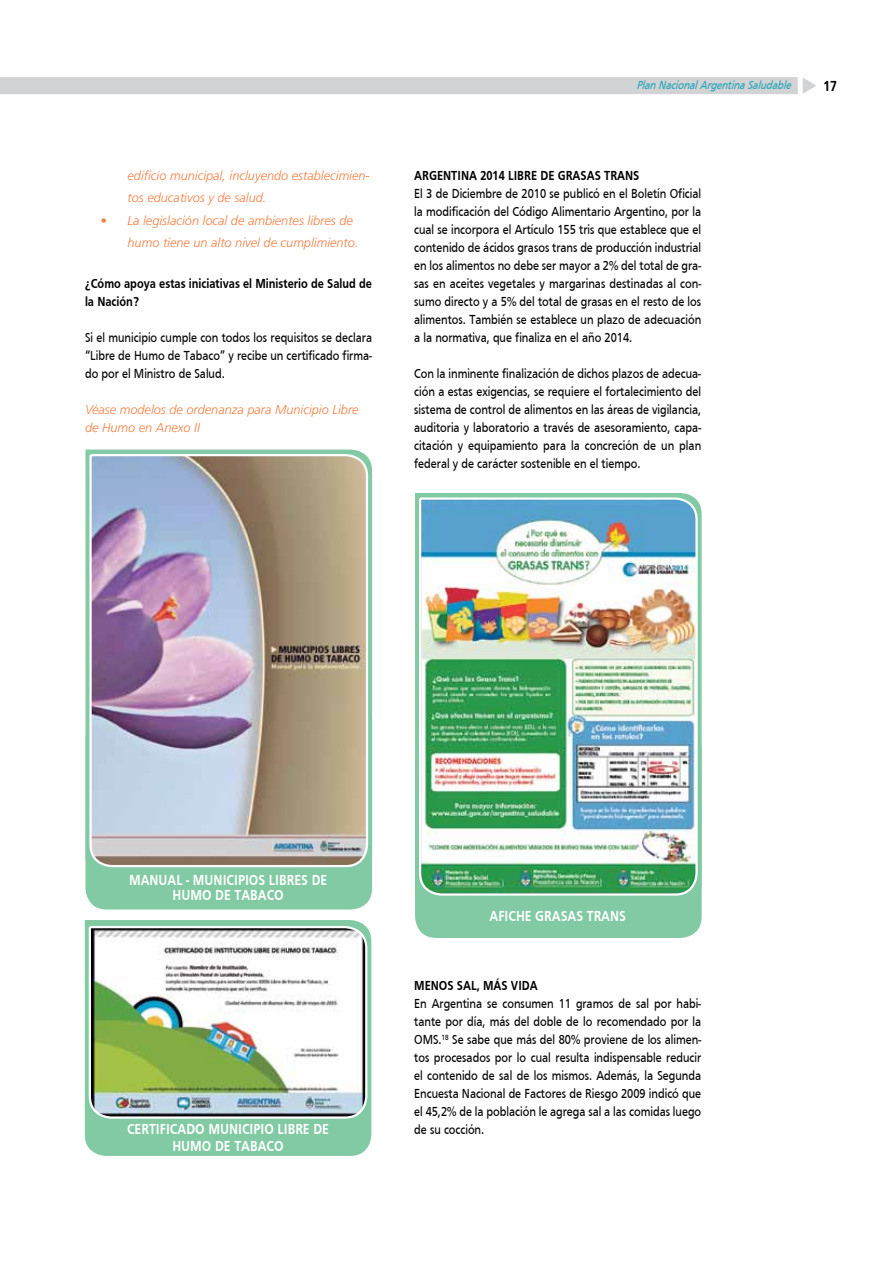
<style>
.page{position:relative;width:893px;height:1263px;background:#fff}
.page>*{position:absolute;margin:0;border:0;box-sizing:border-box;transform-origin:0 0}
.t1{font:700 condensed 15px "Frutiger";color:#fff}
.t2{font:700 condensed 15px "Frutiger";color:#000}
.t3{font:13.5px/18px "Frutiger Condensed";color:#000;text-align:justify}
.t4{font:700 condensed 13.5px/18px "Frutiger";color:#000}
.t5{font:italic 300 12.75px/22.5px "Frutiger LT Std";color:#f57f43}
.t6{font:italic condensed 12px "Frutiger";color:#25a4b8}
</style>
<div class="page">
<div style="left:0;top:77px;width:816px;height:17px;background:#d1d3d4"></div>
<div style="left:85px;top:717px;width:287px;height:192px;background:#81caa3"></div>
<img style="left:88px;top:453px;width:281px;height:415px">
<div style="left:85px;top:920px;width:286px;height:236px;background:#81caa3"></div>
<img style="left:88px;top:925px;width:281px;height:195px">
<div style="left:415px;top:746px;width:287px;height:192px;background:#81caa3"></div>
<img style="left:418px;top:496px;width:281px;height:401px">
<p class="t5" style="left:128px;top:164px;width:244px">edificio municipal, incluyendo establecimien&shy;tos educativos y de salud.</p>
<p class="t5" style="left:128px;top:209px;width:232px;text-indent:-27px">• La legislación local de ambientes libres de humo tiene un alto nivel de cumplimiento.</p>
<p class="t4" style="left:85px;top:274px;width:288px">¿Cómo apoya estas iniciativas el Ministerio de Salud de la Nación?</p>
<p class="t3" style="left:85px;top:328px;width:289px">Si el municipio cumple con todos los requisitos se declara “Libre de Humo de Tabaco” y recibe un certificado firma&shy;do por el Ministro de Salud.</p>
<p class="t5" style="left:85px;top:401px;width:275px;line-height:18px">Véase modelos de ordenanza para Municipio Libre de Humo en Anexo II</p>
<p class="t6" style="left:636px;top:78px;width:156px">Plan Nacional Argentina Saludable</p>
<p class="t2" style="left:823px;top:77px;width:15px">17</p>
<p class="t4" style="left:414px;top:166px;width:227px">Argentina 2014 Libre de Grasas Trans</p>
<p class="t3" style="left:414px;top:184px;width:289px">El 3 de Diciembre de 2010 se publicó en el Boletín Oficial la modificación del Código Alimentario Argentino, por la cual se incorpora el Artículo 155 tris que establece que el contenido de ácidos grasos trans de producción industrial en los alimentos no debe ser mayor a 2% del total de gra&shy;sas en aceites vegetales y margarinas destinadas al con&shy;sumo directo y a 5% del total de grasas en el resto de los alimentos. También se establece un plazo de adecuación a la normativa, que finaliza en el año 2014.</p>
<p class="t3" style="left:414px;top:364px;width:289px">Con la inminente finalización de dichos plazos de adecua&shy;ción a estas exigencias, se requiere el fortalecimiento del sistema de control de alimentos en las áreas de vigilancia, auditoria y laboratorio a través de asesoramiento, capa&shy;citación y equipamiento para la concreción de un plan federal y de carácter sostenible en el tiempo.</p>
<p class="t1" style="left:129px;top:872px;width:10px">MANUAL</p>
<p class="t1" style="left:186px;top:872px;width:15px">- MUNICIPIOS</p>
<p class="t1" style="left:269px;top:872px;width:8px">LIBRES</p>
<p class="t1" style="left:312px;top:872px;width:8px">DE</p>
<p class="t1" style="left:173px;top:887px;width:20px">HUMO</p>
<p class="t1" style="left:215px;top:887px;width:36px">DE TABACO</p>
<p class="t1" style="left:127px;top:1120px;width:48px">CERTIFICADO</p>
<p class="t1" style="left:208px;top:1120px;width:9px">MUNICIPIO</p>
<p class="t1" style="left:277px;top:1120px;width:8px">LIBRE</p>
<p class="t1" style="left:313px;top:1120px;width:8px">DE</p>
<p class="t1" style="left:172px;top:1137px;width:20px">HUMO</p>
<p class="t1" style="left:215px;top:1137px;width:36px">DE TABACO</p>
<p class="t1" style="left:489px;top:908px;width:64px">AFICHE GRASAS</p>
<p class="t1" style="left:587px;top:908px;width:16px">TRANS</p>
<p class="t4" style="left:414px;top:976px;width:125px">Menos Sal, Más Vida</p>
<p class="t3" style="left:414px;top:994px;width:289px">En Argentina se consumen 11 gramos de sal por habi&shy;tante por día, más del doble de lo recomendado por la OMS.<sup>18</sup> Se sabe que más del 80% proviene de los alimen&shy;tos procesados por lo cual resulta indispensable reducir el contenido de sal de los mismos. Además, la Segunda Encuesta Nacional de Factores de Riesgo 2009 indicó que el 45,2% de la población le agrega sal a las comidas luego de su cocción.</p>
</div>
